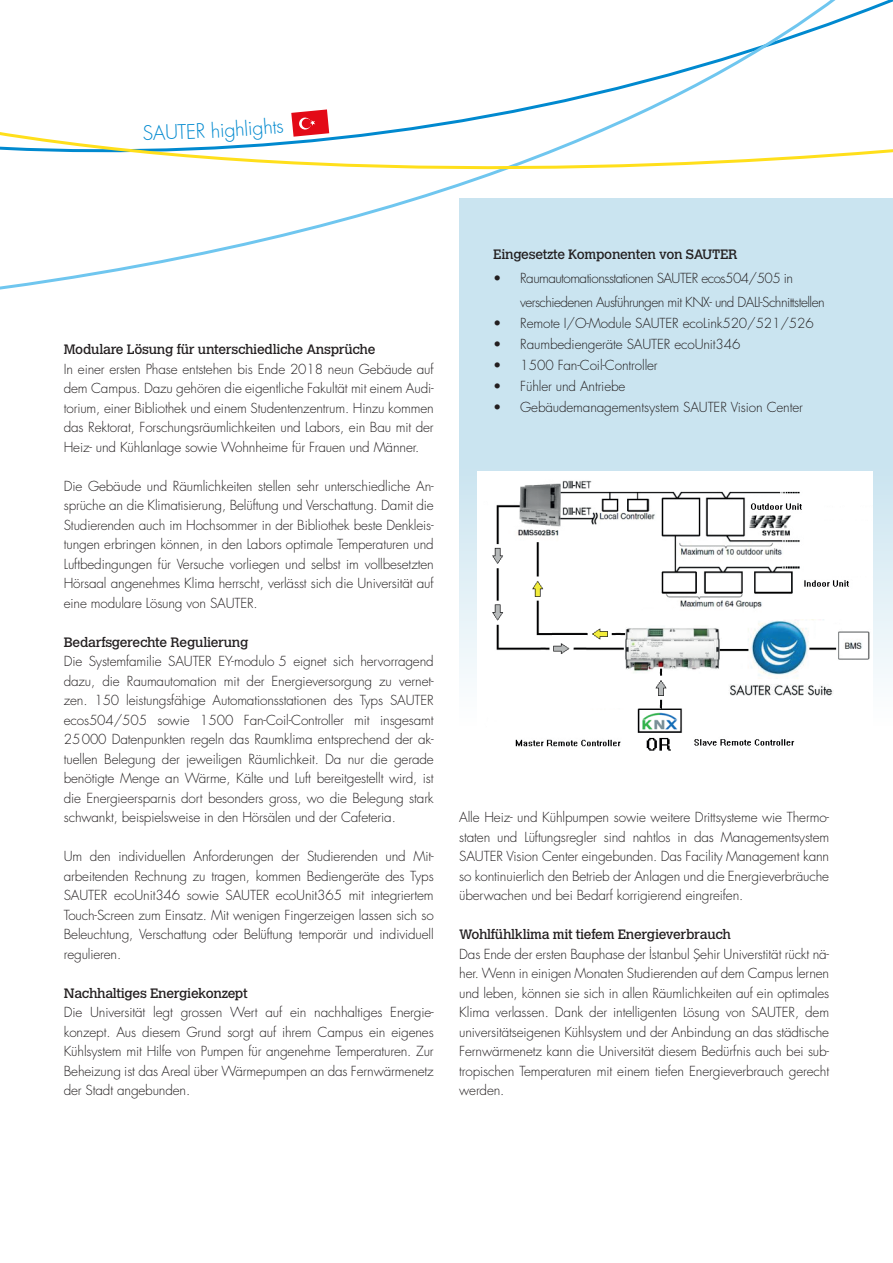
<style>
.page{position:relative;width:893px;height:1263px;background:#fff}
.page>*{position:absolute;margin:0;border:0;box-sizing:border-box;transform-origin:0 0}
.t1{font:300 19.5px "Futura CE";color:#0089cf}
.t2{font:300 13.5px/19.5px "Futura CE";letter-spacing:-.01em;color:#231f20;text-align:justify}
.t3{font:13.5px "Calvert MT Pro";letter-spacing:-.02em;color:#231f20}
.t4{font:300 13.5px/24px "Futura CE";letter-spacing:-.04em;color:#231f20}
</style>
<div class="page">
<svg style="left:459px;top:539px;width:434px;height:139px;fill:#e7f2f8"></svg>
<img style="left:477px;top:539px;width:396px;height:212px">
<svg style="left:459px;top:432px;width:434px;height:107px"></svg>
<div style="left:459px;top:315px;width:434px;height:117px;background:#cae4f0"></div>
<svg style="left:0;top:0;width:893px;height:315px"></svg>
<svg style="left:291px;top:109px;width:38px;height:28px"></svg>
<svg style="left:143px;top:124px;width:52px;height:16px"></svg>
<svg style="left:273px;top:121px;width:10px;height:13px"></svg>
<h1 class="t1" style="left:195px;top:119px;width:41px;rotate:-3deg">R hig</h1>
<h1 class="t1" style="left:234px;top:117px;width:39px;rotate:-4deg">hligh</h1>
<p class="t3" style="left:64px;top:342px;width:313px">Modulare Lösung für unterschiedliche Ansprüche</p>
<p class="t2" style="left:64px;top:359px;width:371px">In einer ersten Phase entstehen bis Ende 2018 neun Gebäude auf dem Campus. Dazu gehören die eigentliche Fakultät mit einem Audi&shy;torium, einer Bibliothek und einem Studentenzentrum. Hinzu kommen das Rektorat, Forschungsräumlichkeiten und Labors, ein Bau mit der Heiz- und Kühlanlage sowie Wohnheime für Frauen und Männer.</p>
<p class="t2" style="left:64px;top:476px;width:371px">Die Gebäude und Räumlichkeiten stellen sehr unterschiedliche An&shy;sprüche an die Klimatisierung, Belüftung und Verschattung. Damit die Studierenden auch im Hochsommer in der Bibliothek beste Denkleis&shy;tungen erbringen können, in den Labors optimale Temperaturen und Luftbedingungen für Versuche vorliegen und selbst im vollbesetzten Hörsaal angenehmes Klima herrscht, verlässt sich die Universität auf eine modulare Lösung von SAUTER.</p>
<p class="t3" style="left:64px;top:634px;width:186px">Bedarfsgerechte Regulierung</p>
<p class="t2" style="left:64px;top:651px;width:371px">Die Systemfamilie SAUTER EY-modulo 5 eignet sich hervorragend dazu, die Raumautomation mit der Energieversorgung zu vernet&shy;zen. 150 leistungsfähige Automationsstationen des Typs SAUTER ecos504/505 sowie 1500 Fan-Coil-Controller mit insgesamt 25000 Datenpunkten regeln das Raumklima entsprechend der ak&shy;tuellen Belegung der jeweiligen Räumlichkeit. Da nur die gerade benötigte Menge an Wärme, Kälte und Luft bereitgestellt wird, ist die Energieersparnis dort besonders gross, wo die Belegung stark schwankt, beispielsweise in den Hörsälen und der Cafeteria.</p>
<p class="t2" style="left:64px;top:846px;width:371px">Um den individuellen Anforderungen der Studierenden und Mit&shy;arbeitenden Rechnung zu tragen, kommen Bediengeräte des Typs SAUTER ecoUnit346 sowie SAUTER ecoUnit365 mit integriertem Touch-Screen zum Einsatz. Mit wenigen Fingerzeigen lassen sich so Beleuchtung, Verschattung oder Belüftung temporär und individuell regulieren.</p>
<p class="t3" style="left:64px;top:985px;width:185px">Nachhaltiges Energiekonzept</p>
<p class="t2" style="left:64px;top:1002px;width:371px">Die Universität legt grossen Wert auf ein nachhaltiges Energie&shy;konzept. Aus diesem Grund sorgt auf ihrem Campus ein eigenes Kühlsystem mit Hilfe von Pumpen für angenehme Temperaturen. Zur Beheizung ist das Areal über Wärmepumpen an das Fernwärmenetz der Stadt angebunden.</p>
<p class="t3" style="left:493px;top:246px;width:246px">Eingesetzte Komponenten von SAUTER</p>
<p class="t4" style="left:520px;top:266px;width:306px;text-indent:-27px">• Raumautomationsstationen SAUTER ecos504/505 in verschiedenen Ausführungen mit KNX- und DALI-Schnittstellen</p>
<p class="t2" style="left:493px;top:313px;width:322px">• Remote I/O-Module SAUTER ecoLink520/521/526</p>
<p class="t2" style="left:493px;top:334px;width:249px">• Raumbediengeräte SAUTER ecoUnit346</p>
<p class="t2" style="left:493px;top:355px;width:166px">• 1500 Fan-Coil-Controller</p>
<p class="t2" style="left:493px;top:376px;width:134px">• Fühler und Antriebe</p>
<p class="t2" style="left:493px;top:397px;width:311px">• Gebäudemanagementsystem SAUTER Vision Center</p>
<p class="t2" style="left:459px;top:807px;width:371px">Alle Heiz- und Kühlpumpen sowie weitere Drittsysteme wie Thermo&shy;staten und Lüftungsregler sind nahtlos in das Managementsystem SAUTER Vision Center eingebunden. Das Facility Management kann so kontinuierlich den Betrieb der Anlagen und die Energieverbräuche überwachen und bei Bedarf korrigierend eingreifen.</p>
<p class="t3" style="left:459px;top:926px;width:273px">Wohlfühlklima mit tiefem Energieverbrauch</p>
<p class="t2" style="left:459px;top:944px;width:371px">Das Ende der ersten Bauphase der İstanbul Şehir Universtität rückt nä&shy;her. Wenn in einigen Monaten Studierenden auf dem Campus lernen und leben, können sie sich in allen Räumlichkeiten auf ein optimales Klima verlassen. Dank der intelligenten Lösung von SAUTER, dem universitätseigenen Kühlsystem und der Anbindung an das städtische Fernwärmenetz kann die Universität diesem Bedürfnis auch bei sub&shy;tropischen Temperaturen mit einem tiefen Energieverbrauch gerecht werden.</p>
</div>
